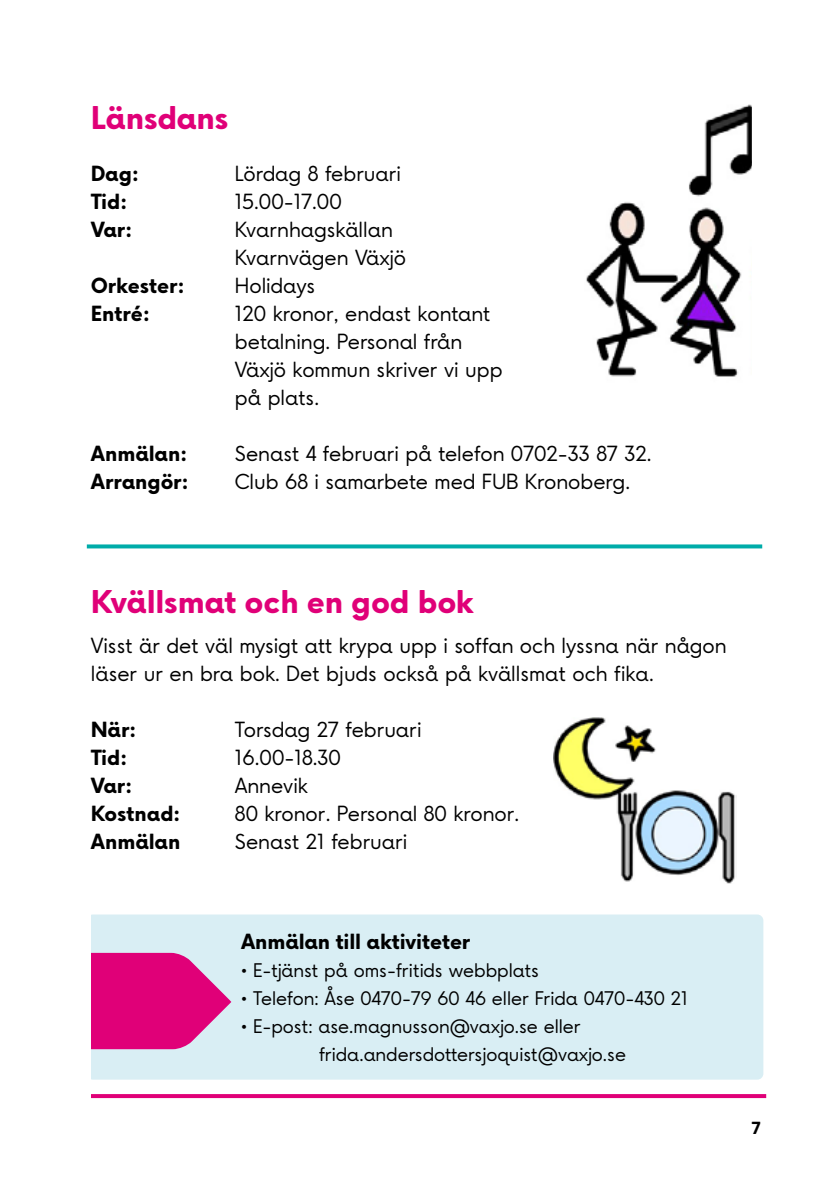
<style>
.page{position:relative;width:840px;height:1191px;background:#fff}
.page>*{position:absolute;margin:0;border:0;box-sizing:border-box;transform-origin:0 0}
.t1{font:700 30px "Vaxjo Now";letter-spacing:-.005em;color:#e00078}
.t2{font:20px/28px "Vaxjo Now";color:#000}
.t3{font:700 20px "Vaxjo Now";letter-spacing:-.005em;color:#000}
.t4{font:18px/28px "Vaxjo Now";color:#000}
.t5{font:700 16px "Vaxjo Now";color:#000}
</style>
<div class="page">
<svg style="left:91px;top:1094px;width:674px;height:4px;background:#e0057a"></svg>
<div style="left:87px;top:914px;width:676px;height:165px;background:#d9eef4;border-radius:6px"></div>
<svg style="left:91px;top:953px;width:140px;height:96px"></svg>
<div style="left:0;top:899px;width:91px;height:279px;background:#fff"></div>
<svg style="left:87px;top:544px;width:674px;height:4px;background:#1db5b2"></svg>
<img style="left:586px;top:104px;width:164px;height:273px">
<img style="left:553px;top:718px;width:182px;height:165px">
<h1 class="t1" style="left:91px;top:96px;width:139px">Länsdans</h1>
<p class="t3" style="left:91px;top:159px;width:49px">Dag:</p>
<p class="t2" style="left:235px;top:160px;width:167px">Lördag 8 februari</p>
<p class="t3" style="left:91px;top:187px;width:38px">Tid:</p>
<p class="t2" style="left:235px;top:188px;width:108px">15.00-17.00</p>
<p class="t3" style="left:91px;top:215px;width:43px">Var:</p>
<p class="t2" style="left:235px;top:216px;width:173px">Kvarnhagskällan<br>Kvarnvägen Växjö</p>
<p class="t3" style="left:91px;top:271px;width:95px">Orkester:</p>
<p class="t2" style="left:235px;top:272px;width:82px">Holidays</p>
<p class="t3" style="left:91px;top:299px;width:60px">Entré:</p>
<p class="t2" style="left:235px;top:300px;width:269px">120 kronor, endast kontant betalning. Personal från<br>Växjö kommun skriver vi upp på plats.</p>
<p class="t3" style="left:91px;top:439px;width:98px">Anmälan:</p>
<p class="t2" style="left:235px;top:440px;width:418px">Senast 4 februari på telefon 0702-33 87 32.</p>
<p class="t3" style="left:91px;top:467px;width:99px">Arrangör:</p>
<p class="t2" style="left:235px;top:468px;width:396px">Club 68 i samarbete med FUB Kronoberg.</p>
<h1 class="t1" style="left:91px;top:580px;width:384px">Kvällsmat och en god bok</h1>
<p class="t2" style="left:91px;top:632px;width:637px">Visst är det väl mysigt att krypa upp i soffan och lyssna när någon läser ur en bra bok. Det bjuds också på kvällsmat och fika.</p>
<p class="t3" style="left:91px;top:715px;width:47px">När:</p>
<p class="t2" style="left:235px;top:716px;width:188px">Torsdag 27 februari</p>
<p class="t3" style="left:91px;top:743px;width:38px">Tid:</p>
<p class="t2" style="left:235px;top:744px;width:107px">16.00-18.30</p>
<p class="t3" style="left:91px;top:771px;width:43px">Var:</p>
<p class="t2" style="left:235px;top:772px;width:74px">Annevik</p>
<p class="t3" style="left:91px;top:799px;width:91px">Kostnad:</p>
<p class="t2" style="left:235px;top:800px;width:286px">80 kronor. Personal 80 kronor.</p>
<p class="t3" style="left:91px;top:827px;width:91px">Anmälan</p>
<p class="t2" style="left:235px;top:828px;width:174px">Senast 21 februari</p>
<p class="t3" style="left:241px;top:927px;width:230px">Anmälan till aktiviteter</p>
<p class="t4" style="left:241px;top:956px;width:299px">• E-tjänst på oms-fritids webbplats</p>
<p class="t4" style="left:241px;top:984px;width:448px">• Telefon: Åse 0470-79 60 46 eller Frida 0470-430 21</p>
<p class="t4" style="left:319px;top:1012px;width:308px;text-indent:-78px">• E-post: ase.magnusson@vaxjo.se eller frida.andersdottersjoquist@vaxjo.se</p>
<p class="t5" style="left:751px;top:1116px;width:11px">7</p>
</div>
